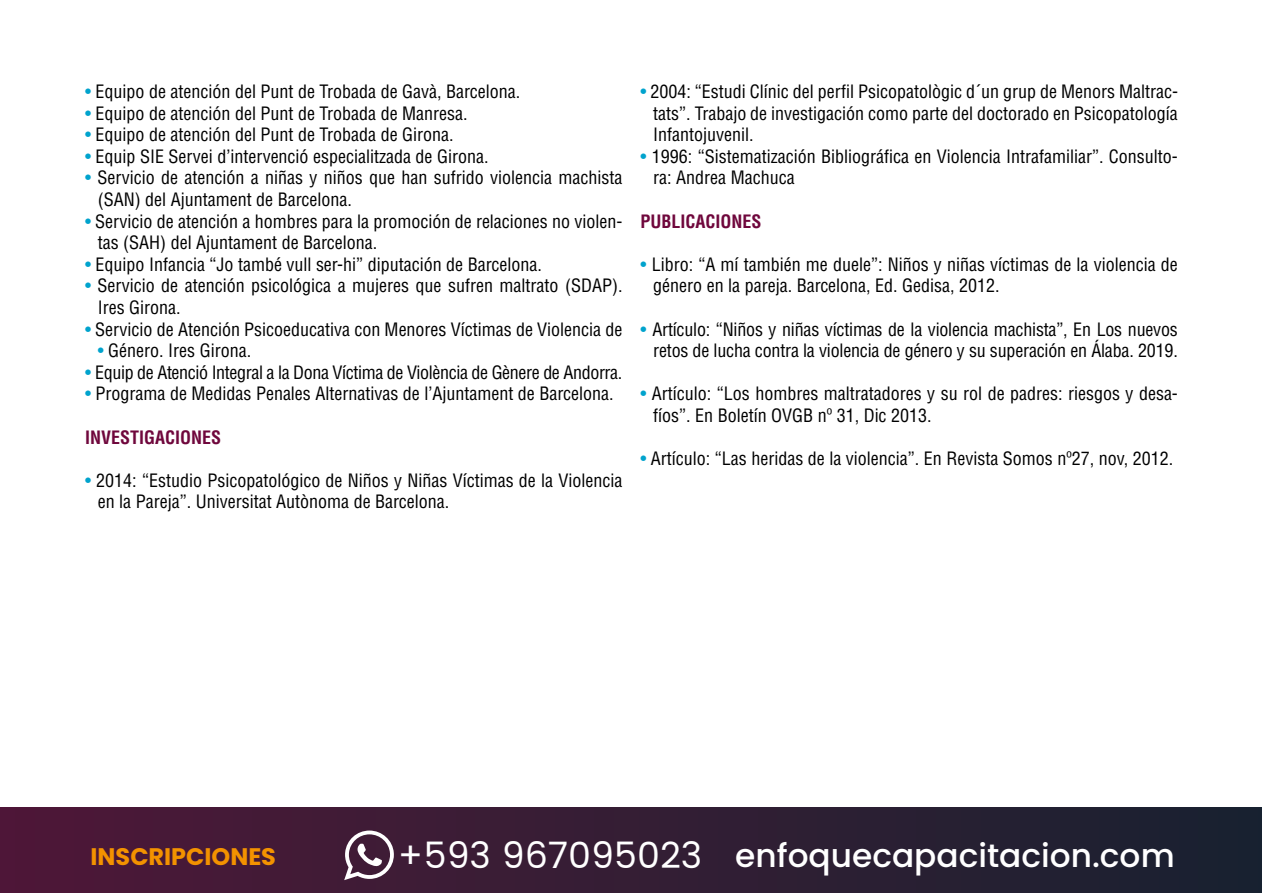
<style>
.page{position:relative;width:1263px;height:893px;background:#fff}
.page>*{position:absolute;margin:0;border:0;box-sizing:border-box;transform-origin:0 0}
.t1{font:500 32.55px "Poppins";color:#fff}
.t2{font:700 24px "Poppins";color:#f39200}
.t3{font:condensed 18px/21.6px "Helvetica LT Std";color:#000}
.t4{font:condensed 18px "Helvetica LT Std";letter-spacing:-.02em;color:#000}
.t5{font:700 condensed 18px "Helvetica LT Std";color:#6f073c}
.s1{color:#00a3cd}
.s2{font-weight:400;font-size:36.15px}
</style>
<div class="page">
<div style="left:0;top:808px;width:1262px;height:85px;background:linear-gradient(to right,#4f1838,#192230)"></div>
<svg style="left:344px;top:830px;width:50px;height:50px"></svg>
<p class="t3" style="left:85px;top:81px;width:437px"><span class="s1">•</span> Equipo de atención del Punt de Trobada de Gavà, Barcelona.</p>
<p class="t3" style="left:85px;top:102px;width:384px"><span class="s1">•</span> Equipo de atención del Punt de Trobada de Manresa.</p>
<p class="t3" style="left:85px;top:124px;width:370px"><span class="s1">•</span> Equipo de atención del Punt de Trobada de Girona.</p>
<p class="t3" style="left:85px;top:145px;width:405px"><span class="s1">•</span> Equip SIE Servei d’intervenció especialitzada de Girona.</p>
<p class="t3" style="left:98px;top:167px;width:526px;text-indent:-13px"><span class="s1">•</span> Servicio de atención a niñas y niños que han sufrido violencia machista (SAN) del Ajuntament de Barcelona.</p>
<p class="t3" style="left:98px;top:210px;width:526px;text-indent:-13px"><span class="s1">•</span> Servicio de atención a hombres para la promoción de relaciones no violen&shy;tas (SAH) del Ajuntament de Barcelona.</p>
<p class="t3" style="left:85px;top:253px;width:458px"><span class="s1">•</span> Equipo Infancia “Jo també vull ser-hi” diputación de Barcelona.</p>
<p class="t3" style="left:98px;top:275px;width:526px;text-indent:-13px"><span class="s1">•</span> Servicio de atención psicológica a mujeres que sufren maltrato (SDAP).<br>Ires Girona.</p>
<p class="t3" style="left:85px;top:318px;width:539px"><span class="s1">•</span> Servicio de Atención Psicoeducativa con Menores Víctimas de Violencia de</p>
<p class="t3" style="left:98px;top:340px;width:155px"><span class="s1">•</span> Género. Ires Girona.</p>
<p class="t4" style="left:85px;top:361px;width:539px"><span class="s1">•</span> Equip de Atenció Integral a la Dona Víctima de Violència de Gènere de Andorra.</p>
<p class="t3" style="left:85px;top:383px;width:530px"><span class="s1">•</span> Programa de Medidas Penales Alternativas de l’Ajuntament de Barcelona.</p>
<p class="t5" style="left:85px;top:426px;width:138px">INVESTIGACIONES</p>
<p class="t3" style="left:98px;top:469px;width:526px;text-indent:-13px"><span class="s1">•</span> 2014: “Estudio Psicopatológico de Niños y Niñas Víctimas de la Violencia en la Pareja”. Universitat Autònoma de Barcelona.</p>
<p class="t3" style="left:653px;top:81px;width:526px;text-align:justify;text-indent:-13px"><span class="s1">•</span> 2004: “Estudi Clínic del perfil Psicopatològic d´un grup de Menors Maltrac&shy;tats”. Trabajo de investigación como parte del doctorado en Psicopatología Infantojuvenil.</p>
<p class="t3" style="left:653px;top:145px;width:526px;text-indent:-13px"><span class="s1">•</span> 1996: “Sistematización Bibliográfica en Violencia Intrafamiliar”. Consulto&shy;ra: Andrea Machuca</p>
<p class="t5" style="left:640px;top:210px;width:123px">PUBLICACIONES</p>
<p class="t3" style="left:653px;top:253px;width:526px;text-indent:-13px"><span class="s1">•</span> Libro: “A mí también me duele”: Niños y niñas víctimas de la violencia de género en la pareja. Barcelona, Ed. Gedisa, 2012.</p>
<p class="t3" style="left:640px;top:318px;width:539px;text-align:right"><span class="s1">•</span> Artículo: “Niños y niñas víctimas de la violencia machista”, En Los nuevos retos de lucha contra la violencia de género y su superación en Álaba. 2019.</p>
<p class="t3" style="left:653px;top:383px;width:526px;text-indent:-13px"><span class="s1">•</span> Artículo: “Los hombres maltratadores y su rol de padres: riesgos y desa&shy;fíos”. En Boletín OVGB nº 31, Dic 2013.</p>
<p class="t3" style="left:640px;top:448px;width:534px"><span class="s1">•</span> Artículo: “Las heridas de la violencia”. En Revista Somos nº27, nov, 2012.</p>
<h2 class="t2" style="left:91px;top:843px;width:187px">INSCRIPCIONES</h2>
<h1 class="t1" style="left:397px;top:836px;width:779px"><span class="s2">+593 967095023</span> enfoquecapacitacion.com</h1>
</div>
